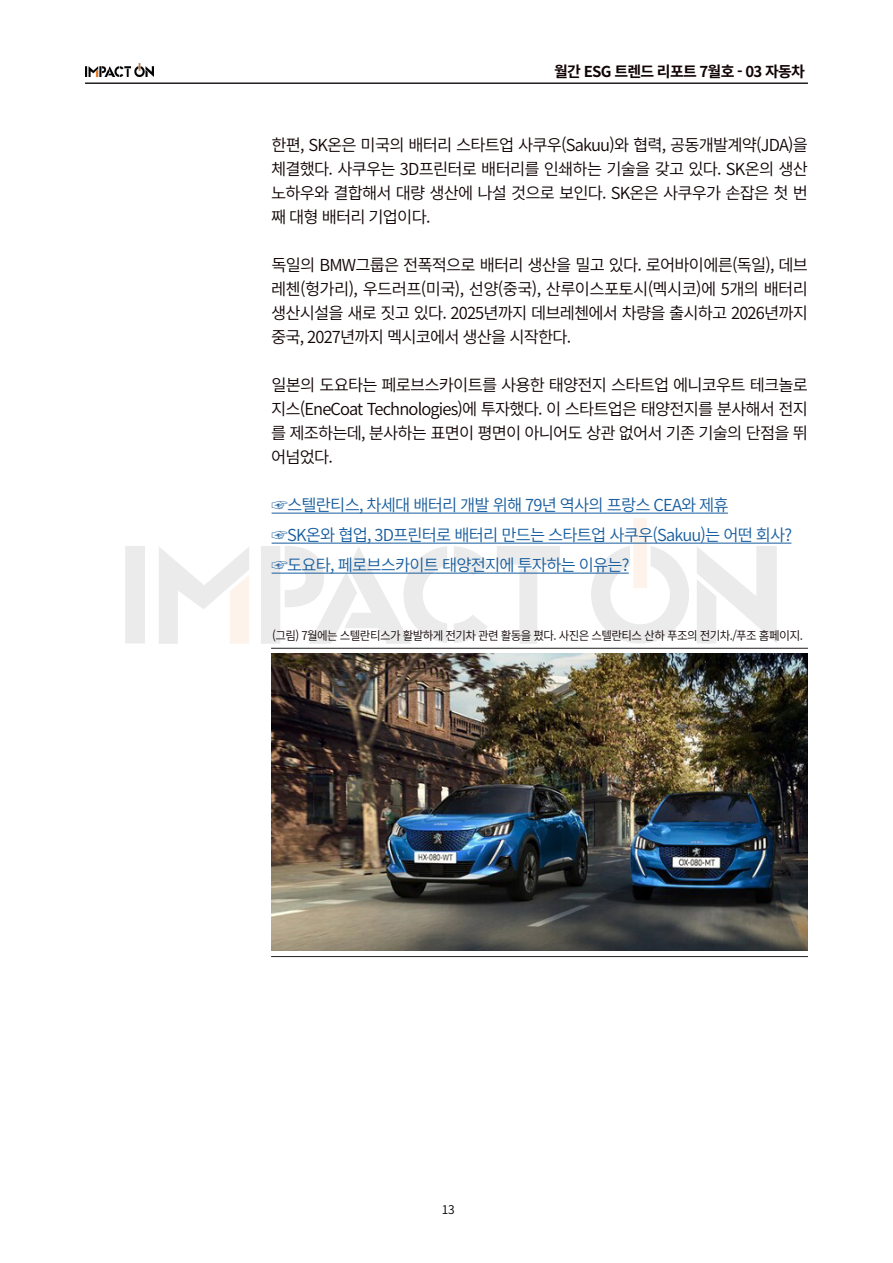
<style>
.page{position:relative;width:893px;height:1263px;background:#fff}
.page>*{position:absolute;margin:0;border:0;box-sizing:border-box;transform-origin:0 0}
.t1{font:16.5px/24px "Source Han Sans K";letter-spacing:-.05em;color:#110405;text-align:justify}
.t2{font:16.5px/30px "Source Han Sans K";letter-spacing:-.05em;color:#175d9e}
.t3{font:700 15px "Source Han Sans K";letter-spacing:-.05em;color:#110405}
.t4{font:12px "Source Han Sans K";letter-spacing:-.05em;color:#110405;scale:.96 1}
.t5{font:12px "Source Han Sans K";color:#000}
</style>
<div class="page">
<hr style="left:85px;top:82px;width:723px;height:2px;background:#231f20">
<img style="left:85px;top:64px;width:69px;height:13px">
<hr style="left:271px;top:648px;width:537px;height:1px;background:#231f20">
<hr style="left:271px;top:956px;width:537px;height:1px;background:#231f20">
<img style="left:271px;top:654px;width:537px;height:297px">
<hr style="left:272px;top:513px;width:456px;height:1px;background:#175d9e">
<hr style="left:272px;top:543px;width:519px;height:1px;background:#175d9e">
<hr style="left:272px;top:573px;width:357px;height:1px;background:#175d9e">
<p class="t3" style="left:554px;top:63px;width:252px">월간 ESG 트렌드 리포트 7월호 - 03 자동차</p>
<p class="t1" style="left:271px;top:133px;width:538px">한편, SK온은 미국의 배터리 스타트업 사쿠우(Sakuu)와 협력, 공동개발계약(JDA)을 체결했다. 사쿠우는 3D프린터로 배터리를 인쇄하는 기술을 갖고 있다. SK온의 생산 노하우와 결합해서 대량 생산에 나설 것으로 보인다. SK온은 사쿠우가 손잡은 첫 번 째 대형 배터리 기업이다.</p>
<p class="t1" style="left:271px;top:253px;width:538px">독일의 BMW그룹은 전폭적으로 배터리 생산을 밀고 있다. 로어바이에른(독일), 데브 레첸(헝가리), 우드러프(미국), 선양(중국), 산루이스포토시(멕시코)에 5개의 배터리 생산시설을 새로 짓고 있다. 2025년까지 데브레첸에서 차량을 출시하고 2026년까지 중국, 2027년까지 멕시코에서 생산을 시작한다.</p>
<p class="t1" style="left:271px;top:373px;width:538px">일본의 도요타는 페로브스카이트를 사용한 태양전지 스타트업 에니코우트 테크놀로 지스(EneCoat Technologies)에 투자했다. 이 스타트업은 태양전지를 분사해서 전지 를 제조하는데, 분사하는 표면이 평면이 아니어도 상관 없어서 기존 기술의 단점을 뛰 어넘었다.</p>
<p class="t2" style="left:272px;top:490px;width:522px">☞스텔란티스, 차세대 배터리 개발 위해 79년 역사의 프랑스 CEA와 제휴 ☞SK온와 협업, 3D프린터로 배터리 만드는 스타트업 사쿠우(Sakuu)는 어떤 회사? ☞도요타, 페로브스카이트 태양전지에 투자하는 이유는?</p>
<p class="t4" style="left:272px;top:629px;width:554px">(그림) 7월에는 스텔란티스가 활발하게 전기차 관련 활동을 폈다. 사진은 스텔란티스 산하 푸조의 전기차./푸조 홈페이지.</p>
<p class="t5" style="left:442px;top:1203px;width:15px">13</p>
</div>
